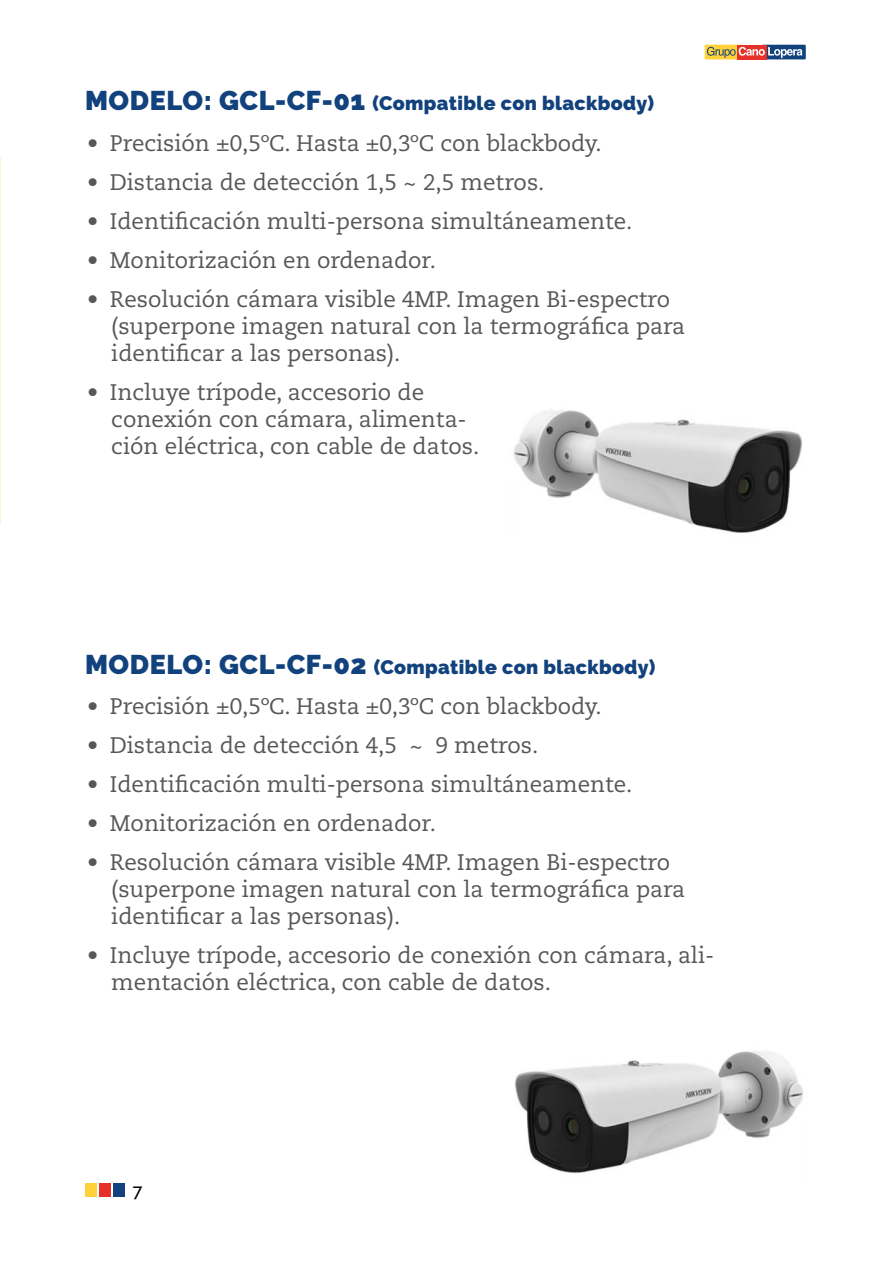
<style>
.page{position:relative;width:893px;height:1263px;background:#fff}
.page>*{position:absolute;margin:0;border:0;box-sizing:border-box;transform-origin:0 0}
.t1{font:22.5px/27px "Caecilia LT Std";color:#575757}
.t2{font:900 19.5px "Raleway";letter-spacing:.02em;color:#12427d}
.t3{font:500 18px "Raleway";color:#000}
.s1{font-size:27px}
</style>
<div class="page">
<div style="left:85px;top:1184px;width:11px;height:13px;background:#ffd13b"></div>
<div style="left:99px;top:1184px;width:12px;height:13px;background:#e63029"></div>
<div style="left:114px;top:1184px;width:11px;height:13px;background:#12427d"></div>
<svg style="left:704px;top:44px;width:102px;height:16px"></svg>
<img style="left:513px;top:409px;width:290px;height:125px">
<img style="left:514px;top:1050px;width:290px;height:124px">
<p class="t2" style="left:85px;top:92px;width:570px"><span class="s1">MODELO: GCL-CF-01</span> (Compatible con blackbody)</p>
<p class="t1" style="left:87px;top:130px;width:516px">• Precisión ±0,5ºC. Hasta ±0,3ºC con blackbody.</p>
<p class="t1" style="left:87px;top:169px;width:459px">• Distancia de detección 1,5 ~ 2,5 metros.</p>
<p class="t1" style="left:87px;top:208px;width:546px">• Identificación multi-persona simultáneamente.</p>
<p class="t1" style="left:87px;top:247px;width:350px">• Monitorización en ordenador.</p>
<p class="t1" style="left:111px;top:286px;width:575px;text-indent:-24px">• Resolución cámara visible 4MP. Imagen Bi-espectro (superpone imagen natural con la termográfica para identificar a las personas).</p>
<p class="t1" style="left:111px;top:379px;width:369px;text-indent:-24px">• Incluye trípode, accesorio de conexión con cámara, alimenta&shy;ción eléctrica, con cable de datos.</p>
<p class="t2" style="left:85px;top:655px;width:572px"><span class="s1">MODELO: GCL-CF-02</span> (Compatible con blackbody)</p>
<p class="t1" style="left:87px;top:693px;width:516px">• Precisión ±0,5ºC. Hasta ±0,3ºC con blackbody.</p>
<p class="t1" style="left:87px;top:732px;width:452px">• Distancia de detección 4,5 ~ 9 metros.</p>
<p class="t1" style="left:87px;top:771px;width:546px">• Identificación multi-persona simultáneamente.</p>
<p class="t1" style="left:87px;top:810px;width:350px">• Monitorización en ordenador.</p>
<p class="t1" style="left:111px;top:849px;width:575px;text-indent:-24px">• Resolución cámara visible 4MP. Imagen Bi-espectro (superpone imagen natural con la termográfica para identificar a las personas).</p>
<p class="t1" style="left:111px;top:942px;width:604px;text-indent:-24px">• Incluye trípode, accesorio de conexión con cámara, ali&shy;mentación eléctrica, con cable de datos.</p>
<p class="t3" style="left:133px;top:1180px;width:11px">7</p>
</div>
